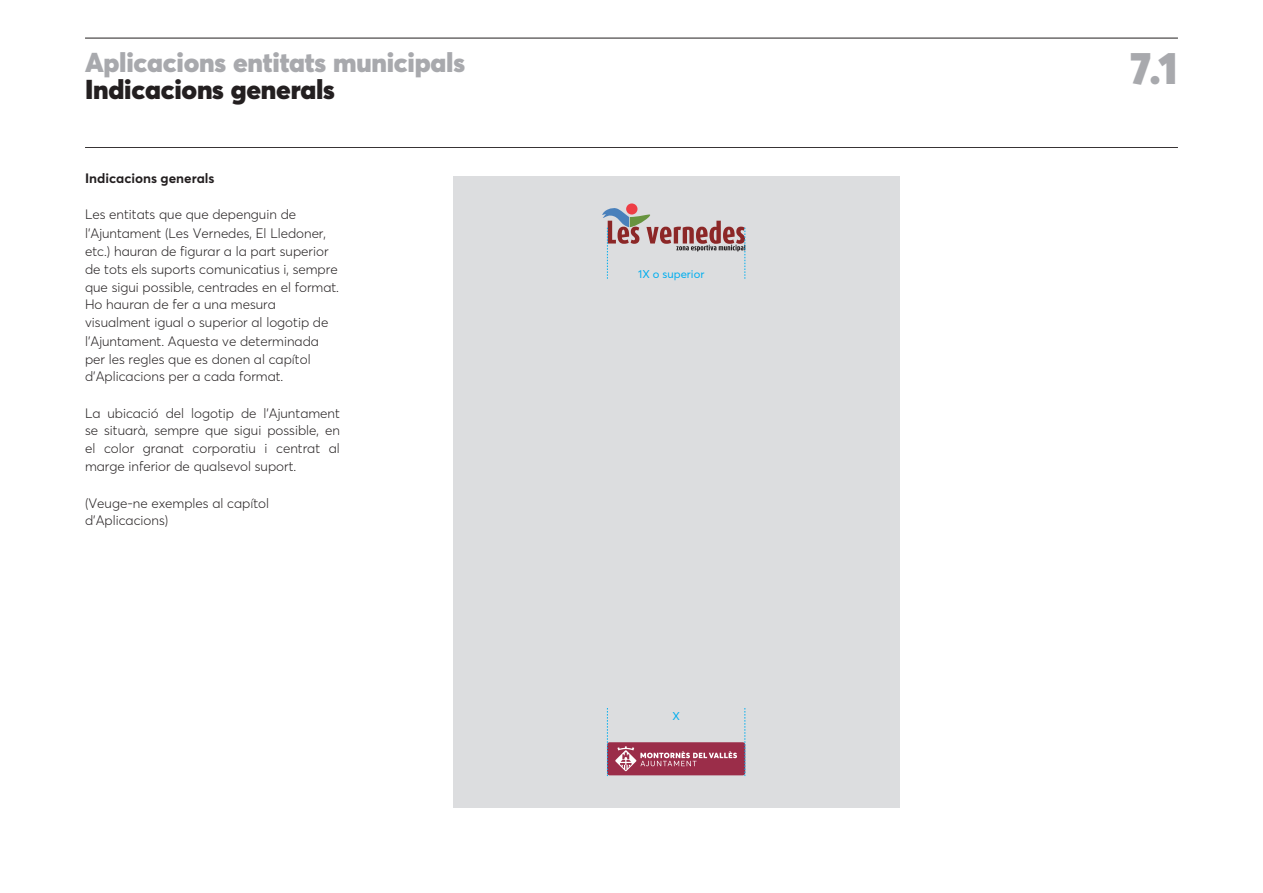
<style>
.page{position:relative;width:1263px;height:893px;background:#fff}
.page>*{position:absolute;margin:0;border:0;box-sizing:border-box;transform-origin:0 0}
.t1{font:900 45px "Averta Std";color:#a8a9ad}
.t2{font:900 27px "Averta Std";letter-spacing:-.01em;color:#a8a9ad}
.t3{font:900 27px "Averta Std";letter-spacing:-.01em;color:#231f20}
.t4{font:300 13.5px/18px "Averta Std";color:#231f20}
.t5{font:700 13.5px "Averta Std";color:#231f20}
.t6{font:11.25px "Averta Std";color:#00aeef}
</style>
<div class="page">
<hr style="left:85px;top:38px;width:1093px;height:1px;background:#231f20">
<hr style="left:85px;top:147px;width:1093px;height:1px;background:#231f20">
<div style="left:453px;top:176px;width:446px;height:632px;background:#dcdddf"></div>
<div style="left:607px;top:742px;width:138px;height:33px;background:#9b2d49;border-radius:3px"></div>
<svg style="left:615px;top:746px;width:122px;height:25px"></svg>
<div style="left:626px;top:203px;width:11px;height:12px;background:#ee3d45;border-radius:50%"></div>
<svg style="left:607px;top:708px;width:1px;height:68px"></svg>
<svg style="left:744px;top:708px;width:1px;height:68px"></svg>
<svg style="left:602px;top:207px;width:143px;height:72px"></svg>
<h2 class="t2" style="left:85px;top:43px;width:382px">Aplicacions entitats municipals</h2>
<h2 class="t3" style="left:85px;top:70px;width:251px">Indicacions generals</h2>
<p class="t5" style="left:85px;top:169px;width:131px">Indicacions generals</p>
<p class="t4" style="left:85px;top:205px;width:255px">Les entitats que que depenguin de l’Ajuntament (Les Vernedes, El Lledoner, etc.) hauran de figurar a la part superior de tots els suports comunicatius i, sempre que sigui possible, centrades en el format.<br>Ho hauran de fer a una mesura visualment igual o superior al logotip de l’Ajuntament. Aquesta ve determinada per les regles que es donen al capítol d’Aplicacions per a cada format.</p>
<p class="t4" style="left:85px;top:404px;width:256px;text-align:justify">La ubicació del logotip de l’Ajuntament se situarà, sempre que sigui possible, en el color granat corporatiu i centrat al marge inferior de qualsevol suport.</p>
<p class="t4" style="left:85px;top:494px;width:186px;line-height:17.4px">(Veuge-ne exemples al capítol d’Aplicacions)</p>
<p class="t6" style="left:638px;top:266px;width:68px">1X o superior</p>
<p class="t6" style="left:672px;top:708px;width:9px">X</p>
<h1 class="t1" style="left:1130px;top:36px;width:49px">7.1</h1>
</div>
